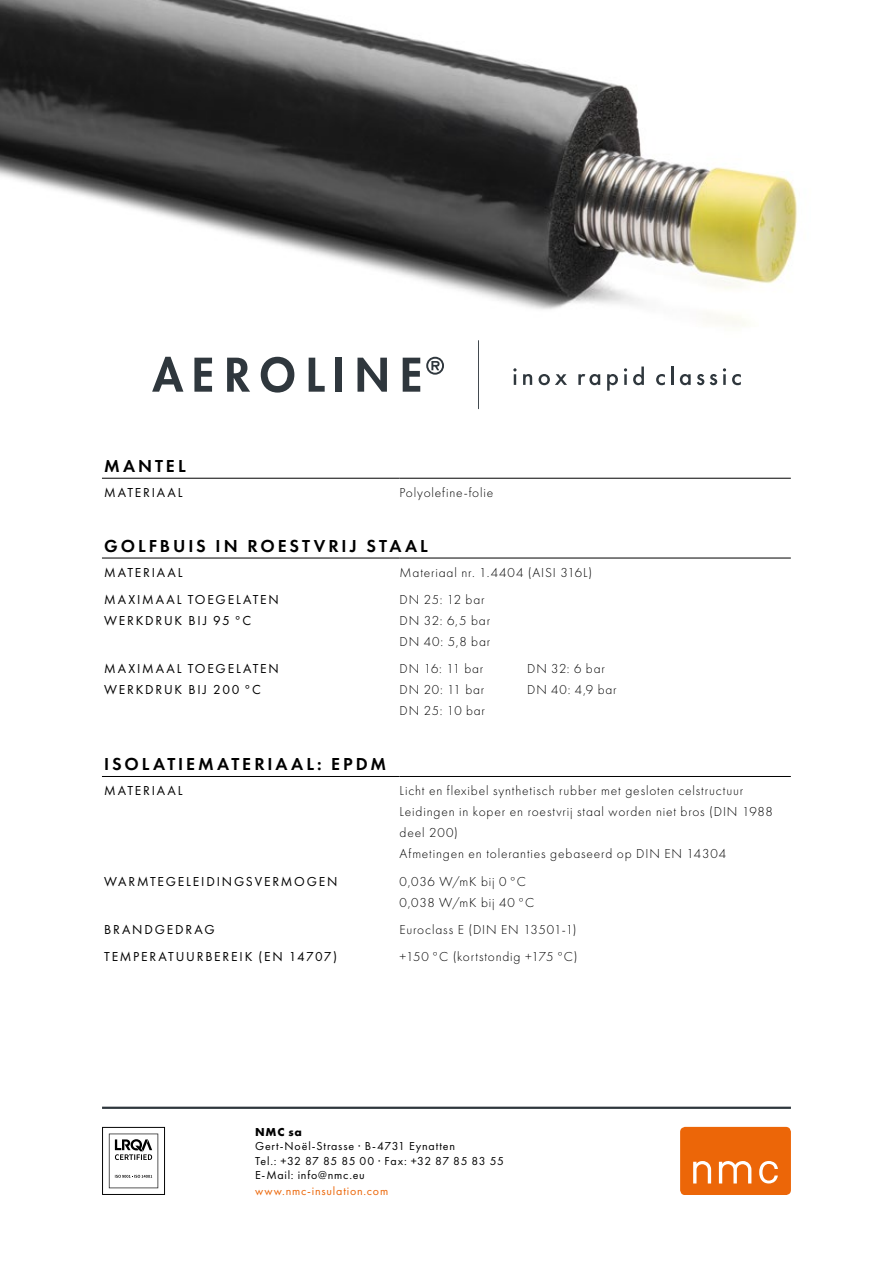
<style>
.page{position:relative;width:893px;height:1263px;background:#fff}
.page>*{position:absolute;margin:0;border:0;box-sizing:border-box;transform-origin:0 0}
.t1{font:600 18px "Futura PT";letter-spacing:.165em;color:#000}
.t2{font:300 13.5px/21px "Futura PT";letter-spacing:.06em;color:#000}
.t3{font:13.5px/21px "Futura PT";letter-spacing:.135em;color:#000}
.t4{font:12px/14.4px "Futura PT";letter-spacing:.065em;color:#000}
.t5{font:12px "Futura PT";letter-spacing:.065em;color:#ec6608}
.t6{font:700 12px "Futura PT";color:#000}
</style>
<div class="page">
<svg style="left:102px;top:1127px;width:63px;height:68px"></svg>
<div style="left:680px;top:1127px;width:111px;height:68px;background:#ec6608;border-radius:5px"></div>
<svg style="left:693px;top:1161px;width:85px;height:22px"></svg>
<hr style="left:102px;top:1107px;width:689px;height:2px;background:#2f373d">
<img style="left:0;top:0;width:797px;height:410px">
<svg style="left:152px;top:357px;width:31px;height:35px"></svg>
<svg style="left:194px;top:358px;width:18px;height:34px"></svg>
<svg style="left:227px;top:358px;width:23px;height:34px"></svg>
<svg style="left:261px;top:357px;width:33px;height:36px"></svg>
<svg style="left:309px;top:358px;width:16px;height:34px"></svg>
<div style="left:335px;top:358px;width:7px;height:34px;background:#2f373d"></div>
<svg style="left:357px;top:358px;width:30px;height:34px"></svg>
<svg style="left:403px;top:358px;width:17px;height:34px"></svg>
<svg style="left:426px;top:357px;width:18px;height:18px"></svg>
<hr style="left:478px;top:340px;width:1px;height:69px;background:#2f373d">
<svg style="left:513px;top:368px;width:4px;height:17px"></svg>
<svg style="left:523px;top:374px;width:9px;height:11px"></svg>
<svg style="left:539px;top:374px;width:28px;height:11px"></svg>
<svg style="left:578px;top:374px;width:22px;height:11px"></svg>
<svg style="left:607px;top:374px;width:11px;height:17px"></svg>
<svg style="left:624px;top:368px;width:3px;height:17px"></svg>
<svg style="left:633px;top:366px;width:11px;height:19px"></svg>
<svg style="left:656px;top:374px;width:9px;height:11px"></svg>
<svg style="left:671px;top:366px;width:2px;height:19px"></svg>
<svg style="left:680px;top:374px;width:11px;height:11px"></svg>
<svg style="left:697px;top:374px;width:7px;height:11px"></svg>
<svg style="left:710px;top:374px;width:7px;height:11px"></svg>
<svg style="left:723px;top:368px;width:3px;height:17px"></svg>
<svg style="left:732px;top:374px;width:9px;height:11px"></svg>
<hr style="left:102px;top:478px;width:298px;height:1px;background:#000">
<hr style="left:400px;top:478px;width:391px;height:1px;background:#000">
<hr style="left:102px;top:558px;width:298px;height:1px;background:#000">
<hr style="left:400px;top:558px;width:391px;height:1px;background:#000">
<hr style="left:102px;top:776px;width:298px;height:1px;background:#000">
<hr style="left:400px;top:776px;width:391px;height:1px;background:#000">
<h1 class="t1" style="left:104px;top:454px;width:83px">MANTEL</h1>
<p class="t3" style="left:104px;top:482px;width:80px">MATERIAAL</p>
<p class="t2" style="left:400px;top:482px;width:95px">Polyolefine-folie</p>
<h1 class="t1" style="left:104px;top:534px;width:325px">GOLFBUIS IN ROESTVRIJ STAAL</h1>
<p class="t3" style="left:104px;top:562px;width:80px">MATERIAAL</p>
<p class="t2" style="left:400px;top:562px;width:194px">Materiaal nr. 1.4404 (AISI 316L)</p>
<p class="t3" style="left:104px;top:589px;width:176px">MAXIMAAL TOEGELATEN<br>WERKDRUK BIJ 95 °C</p>
<p class="t2" style="left:400px;top:589px;width:92px">DN 25: 12 bar<br>DN 32: 6,5 bar<br>DN 40: 5,8 bar</p>
<p class="t3" style="left:104px;top:658px;width:176px">MAXIMAAL TOEGELATEN<br>WERKDRUK BIJ 200 °C</p>
<p class="t2" style="left:400px;top:658px;width:85px">DN 16: 11 bar</p>
<p class="t2" style="left:527px;top:658px;width:79px">DN 32: 6 bar</p>
<p class="t2" style="left:400px;top:680px;width:86px">DN 20: 11 bar</p>
<p class="t2" style="left:527px;top:679px;width:91px">DN 40: 4,9 bar</p>
<p class="t2" style="left:400px;top:701px;width:87px">DN 25: 10 bar</p>
<h1 class="t1" style="left:104px;top:753px;width:283px">ISOLATIEMATERIAAL: EPDM</h1>
<p class="t3" style="left:104px;top:780px;width:80px">MATERIAAL</p>
<p class="t2" style="left:400px;top:780px;width:375px">Licht en flexibel synthetisch rubber met gesloten celstructuur Leidingen in koper en roestvrij staal worden niet bros (DIN 1988 deel 200)<br>Afmetingen en toleranties gebaseerd op DIN EN 14304</p>
<p class="t3" style="left:104px;top:870px;width:235px">WARMTEGELEIDINGSVERMOGEN</p>
<p class="t2" style="left:400px;top:871px;width:136px">0,036 W/mK bij 0 °C<br>0,038 W/mK bij 40 °C</p>
<p class="t3" style="left:104px;top:919px;width:112px">BRANDGEDRAG</p>
<p class="t2" style="left:400px;top:919px;width:179px">Euroclass E (DIN EN 13501-1)</p>
<p class="t3" style="left:104px;top:946px;width:235px">TEMPERATUURBEREIK (EN 14707)</p>
<p class="t2" style="left:400px;top:946px;width:179px">+150 °C (kortstondig +175 °C)</p>
<p class="t6" style="left:255px;top:1124px;width:48px">NMC sa</p>
<p class="t4" style="left:255px;top:1139px;width:250px">Gert-Noël-Strasse · B-4731 Eynatten<br>Tel.: +32 87 85 85 00 · Fax: +32 87 85 83 55<br>E-Mail: info@nmc.eu</p>
<p class="t5" style="left:255px;top:1184px;width:135px">www.nmc-insulation.com</p>
</div>
